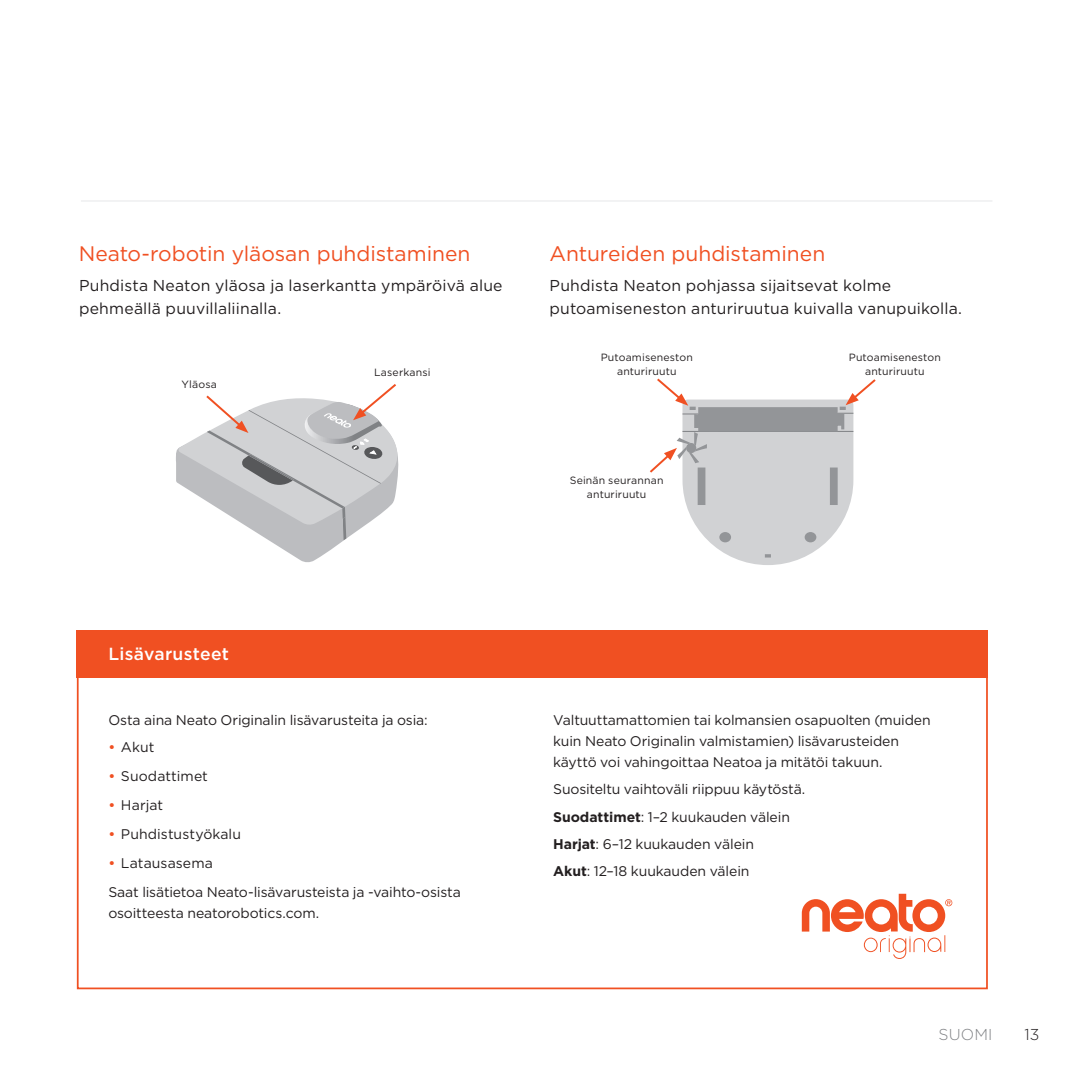
<style>
.page{position:relative;width:1071px;height:1071px;background:#fff}
.page>*{position:absolute;margin:0;border:0;box-sizing:border-box;transform-origin:0 0}
.t1{font:21px "Gotham";color:#f05022}
.t2{font:500 17.5px "Gotham";letter-spacing:.015em;color:#fff}
.t3{font:15.75px/22.8px "Gotham";letter-spacing:.01em;color:#231f20}
.t4{font:300 15.75px "Gotham";letter-spacing:.01em;color:#808285}
.t5{font:300 15.75px "Gotham";color:#231f20}
.t6{font:14px/27.3px "Gotham";letter-spacing:-.01em;color:#231f20}
.t7{font:14px "Gotham";letter-spacing:.01em;color:#231f20}
.t8{font:10.5px/14px "Gotham";letter-spacing:.015em;color:#231f20;text-align:center}
.s1{font-weight:500;color:#f05022}
.s2{font-weight:700}
</style>
<div class="page">
<svg style="left:176px;top:384px;width:223px;height:179px"></svg>
<svg style="left:650px;top:378px;width:226px;height:187px"></svg>
<hr style="left:81px;top:201px;width:911px;height:1px;background:#e6e7e9">
<div style="left:77px;top:630px;width:911px;height:48px;background:#f05022"></div>
<svg style="left:802px;top:894px;width:150px;height:65px"></svg>
<h1 class="t1" style="left:79px;top:240px;width:393px">Neato-robotin yläosan puhdistaminen</h1>
<p class="t3" style="left:79px;top:274px;width:425px">Puhdista Neaton yläosa ja laserkantta ympäröivä alue pehmeällä puuvillaliinalla.</p>
<p class="t8" style="left:182px;top:377px;width:37px">Yläosa</p>
<p class="t8" style="left:374px;top:365px;width:58px">Laserkansi</p>
<h1 class="t1" style="left:550px;top:240px;width:277px">Antureiden puhdistaminen</h1>
<p class="t3" style="left:550px;top:274px;width:414px">Puhdista Neaton pohjassa sijaitsevat kolme putoamiseneston anturiruutua kuivalla vanupuikolla.</p>
<p class="t8" style="left:601px;top:350px;width:94px">Putoamiseneston anturiruutu</p>
<p class="t8" style="left:570px;top:473px;width:95px">Seinän seurannan anturiruutu</p>
<p class="t8" style="left:849px;top:350px;width:94px">Putoamiseneston anturiruutu</p>
<p class="t2" style="left:108px;top:642px;width:122px">Lisävarusteet</p>
<p class="t6" style="left:108px;top:706px;width:321px">Osta aina Neato Originalin lisävarusteita ja osia:</p>
<p class="t6" style="left:108px;top:734px;width:48px"><span class="s1">•</span> Akut</p>
<p class="t7" style="left:108px;top:767px;width:101px"><span class="s1">•</span> Suodattimet</p>
<p class="t6" style="left:108px;top:791px;width:56px"><span class="s1">•</span> Harjat</p>
<p class="t6" style="left:108px;top:820px;width:134px"><span class="s1">•</span> Puhdistustyökalu</p>
<p class="t6" style="left:108px;top:848px;width:354px;line-height:28.9px"><span class="s1">•</span> Latausasema<br>Saat lisätietoa Neato-lisävarusteista ja -vaihto-osista</p>
<p class="t6" style="left:108px;top:899px;width:212px">osoitteesta neatorobotics.com.</p>
<p class="t6" style="left:553px;top:709px;width:379px;line-height:21px">Valtuuttamattomien tai kolmansien osapuolten (muiden kuin Neato Originalin valmistamien) lisävarusteiden käyttö voi vahingoittaa Neatoa ja mitätöi takuun.</p>
<p class="t6" style="left:553px;top:776px;width:254px">Suositeltu vaihtoväli riippuu käytöstä.<br><span class="s2">Suodattimet</span>: 1–2 kuukauden välein <span class="s2">Harjat</span>: 6–12 kuukauden välein<br><span class="s2">Akut</span>: 12–18 kuukauden välein</p>
<p class="t4" style="left:939px;top:1024px;width:56px">SUOMI</p>
<p class="t5" style="left:1025px;top:1024px;width:16px">13</p>
</div>
